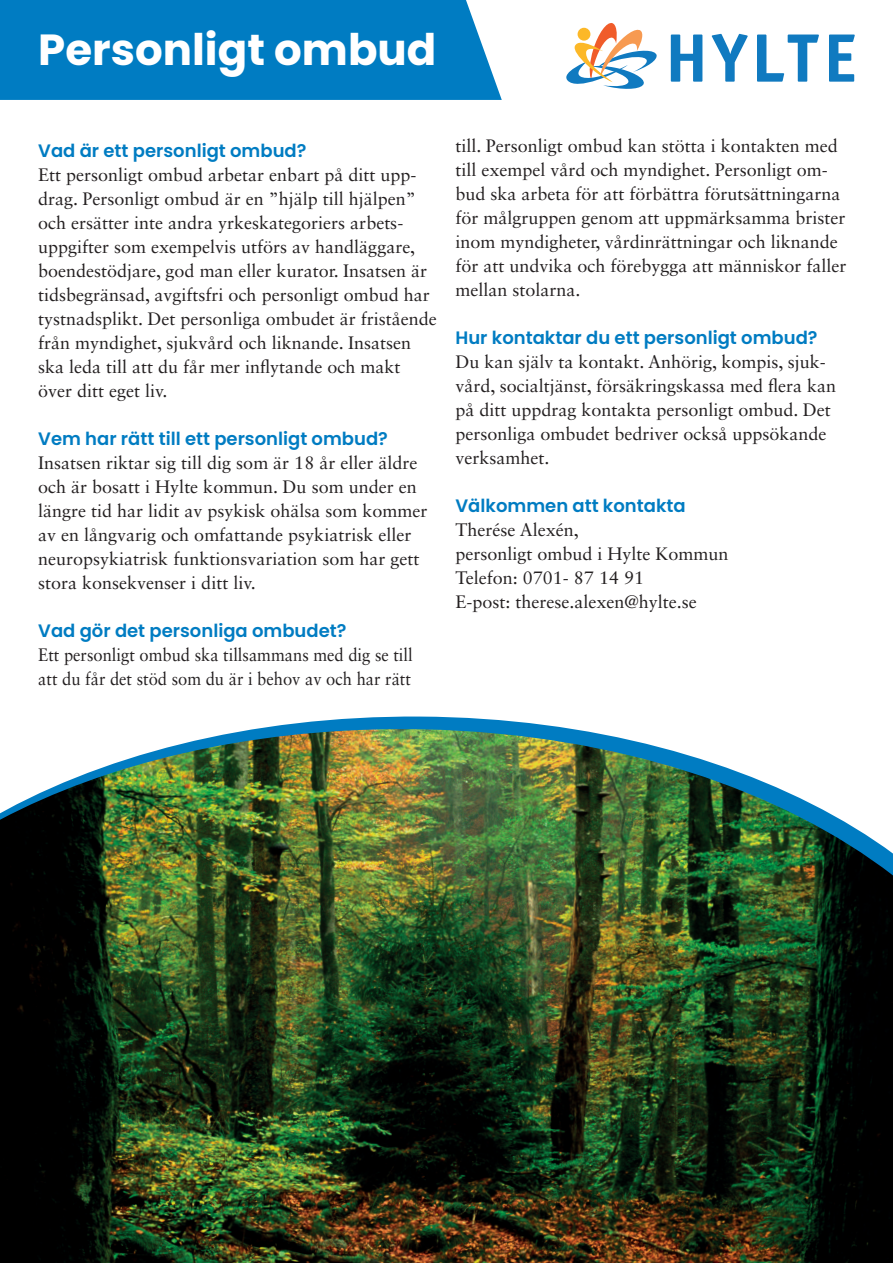
<style>
.page{position:relative;width:893px;height:1263px;background:#fff}
.page>*{position:absolute;margin:0;border:0;box-sizing:border-box;transform-origin:0 0}
.t1{font:700 43.5px "Poppins";color:#fff}
.t2{font:18px/24px "Sabon LT Std";color:#231f20}
.t3{font:600 18px "Poppins";color:#007cc2}
.t4{font:18px/24px "Sabon LT Std";color:#231f20;scale:.92 1}
</style>
<div class="page">
<div style="left:0;top:0;width:502px;height:100px;background:#007cc2"></div>
<img style="left:0;top:729px;width:893px;height:534px">
<svg style="left:671px;top:35px;width:31px;height:47px"></svg>
<svg style="left:712px;top:34px;width:36px;height:48px"></svg>
<svg style="left:757px;top:35px;width:62px;height:47px"></svg>
<svg style="left:829px;top:35px;width:26px;height:47px"></svg>
<svg style="left:566px;top:23px;width:91px;height:66px"></svg>
<div style="left:578px;top:28px;width:12px;height:13px;background:#fcb828;border-radius:50%"></div>
<h1 class="t1" style="left:38px;top:24px;width:400px">Personligt ombud</h1>
<p class="t3" style="left:38px;top:140px;width:270px">Vad är ett personligt ombud?</p>
<p class="t2" style="left:38px;top:163px;width:400px">Ett personligt ombud arbetar enbart på ditt upp&shy;drag. Personligt ombud är en ”hjälp till hjälpen” och ersätter inte andra yrkeskategoriers arbets&shy;uppgifter som exempelvis utförs av handläggare, boendestödjare, god man eller kurator. Insatsen är tidsbegränsad, avgiftsfri och personligt ombud har tystnadsplikt. Det personliga ombudet är fristående från myndighet, sjukvård och liknande. Insatsen ska leda till att du får mer inflytande och makt över ditt eget liv.</p>
<p class="t3" style="left:38px;top:428px;width:351px">Vem har rätt till ett personligt ombud?</p>
<p class="t2" style="left:38px;top:451px;width:391px">Insatsen riktar sig till dig som är 18 år eller äldre och är bosatt i Hylte kommun. Du som under en längre tid har lidit av psykisk ohälsa som kommer av en långvarig och omfattande psykiatrisk eller neuropsykiatrisk funktionsvariation som har gett stora konsekvenser i ditt liv.</p>
<p class="t3" style="left:38px;top:620px;width:310px">Vad gör det personliga ombudet?</p>
<p class="t4" style="left:38px;top:643px;width:409px">Ett personligt ombud ska tillsammans med dig se till att du får det stöd som du är i behov av och har rätt</p>
<p class="t2" style="left:455px;top:133px;width:393px">till. Personligt ombud kan stötta i kontakten med till exempel vård och myndighet. Personligt om&shy;bud ska arbeta för att förbättra förutsättningarna för målgruppen genom att uppmärksamma brister inom myndigheter, vårdinrättningar och liknande för att undvika och förebygga att människor faller mellan stolarna.</p>
<p class="t3" style="left:455px;top:327px;width:364px">Hur kontaktar du ett personligt ombud?</p>
<p class="t2" style="left:455px;top:349px;width:382px">Du kan själv ta kontakt. Anhörig, kompis, sjuk&shy;vård, socialtjänst, försäkringskassa med flera kan på ditt uppdrag kontakta personligt ombud. Det personliga ombudet bedriver också uppsökande verksamhet.</p>
<p class="t3" style="left:455px;top:495px;width:232px">Välkommen att kontakta</p>
<p class="t2" style="left:455px;top:517px;width:275px">Therése Alexén,<br>personligt ombud i Hylte Kommun<br>Telefon: 0701- 87 14 91<br>E-post: therese.alexen@hylte.se</p>
</div>
